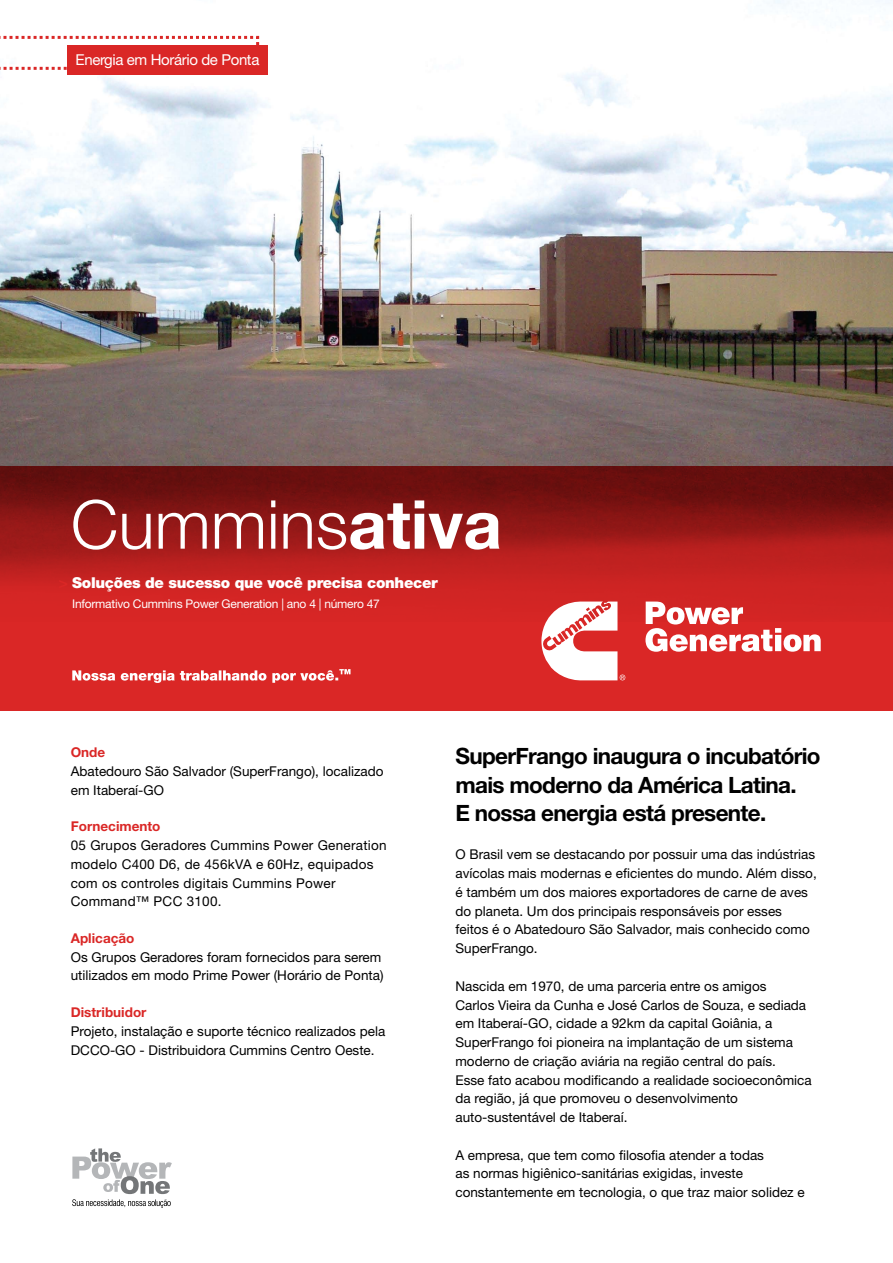
<style>
.page{position:relative;width:893px;height:1263px;background:#fff}
.page>*{position:absolute;margin:0;border:0;box-sizing:border-box;transform-origin:0 0}
.t1{font:300 67.5px "Helvetica Neue LT";color:#fff}
.t2{font:700 22.5px/28.5px "Helvetica Neue LT";letter-spacing:-.03em;color:#000}
.t3{font:900 15px "Helvetica Neue LT";letter-spacing:-.02em;color:#fff}
.t4{font:15px "Helvetica Neue LT";letter-spacing:-.025em;color:#fff}
.t5{font:13.5px/18.8px "Helvetica Neue LT";color:#000}
.t6{font:13.5px/18.8px "Helvetica Neue LT";letter-spacing:.02em;color:#000}
.t7{font:700 13.5px "Helvetica Neue LT";color:#da2726}
.t8{font:12px "Helvetica Neue LT";letter-spacing:-.02em;color:#fff}
.s1{font-weight:700}
</style>
<div class="page">
<img style="left:0;top:0;width:893px;height:466px">
<svg style="left:0;top:34px;width:261px;height:37px"></svg>
<div style="left:67px;top:45px;width:200px;height:30px;background:#da2726"></div>
<svg style="left:72px;top:1148px;width:100px;height:60px"></svg>
<svg style="left:0;top:466px;width:893px;height:244px;background:#b31e1d"></svg>
<svg style="left:541px;top:601px;width:84px;height:80px"></svg>
<svg style="left:645px;top:601px;width:176px;height:51px"></svg>
<svg style="left:72px;top:669px;width:278px;height:14px"></svg>
<p class="t4" style="left:76px;top:51px;width:185px">Energia em Horário de Ponta</p>
<h1 class="t1" style="left:71px;top:483px;width:433px">Cummins<span class="s1">ativa</span></h1>
<p class="t3" style="left:72px;top:574px;width:367px">Soluções de sucesso que você precisa conhecer</p>
<p class="t8" style="left:72px;top:596px;width:309px">Informativo Cummins Power Generation | ano 4 | número 47</p>
<p class="t7" style="left:71px;top:744px;width:36px">Onde</p>
<p class="t5" style="left:71px;top:761px;width:314px">Abatedouro São Salvador (SuperFrango), localizado em Itaberaí-GO</p>
<p class="t7" style="left:71px;top:818px;width:91px">Fornecimento</p>
<p class="t6" style="left:71px;top:836px;width:317px">05 Grupos Geradores Cummins Power Generation modelo C400 D6, de 456kVA e 60Hz, equipados com os controles digitais Cummins Power Command™ PCC 3100.</p>
<p class="t7" style="left:71px;top:930px;width:65px">Aplicação</p>
<p class="t5" style="left:71px;top:947px;width:314px">Os Grupos Geradores foram fornecidos para serem utilizados em modo Prime Power (Horário de Ponta)</p>
<p class="t7" style="left:71px;top:1004px;width:77px">Distribuidor</p>
<p class="t5" style="left:71px;top:1021px;width:316px">Projeto, instalação e suporte técnico realizados pela<br>DCCO-GO - Distribuidora Cummins Centro Oeste.</p>
<h2 class="t2" style="left:455px;top:741px;width:367px">SuperFrango inaugura o incubatório mais moderno da América Latina.<br>E nossa energia está presente.</h2>
<p class="t5" style="left:455px;top:845px;width:363px">O Brasil vem se destacando por possuir uma das indústrias avícolas mais modernas e eficientes do mundo. Além disso, é também um dos maiores exportadores de carne de aves do planeta. Um dos principais responsáveis por esses feitos é o Abatedouro São Salvador, mais conhecido como SuperFrango.</p>
<p class="t5" style="left:455px;top:976px;width:358px">Nascida em 1970, de uma parceria entre os amigos<br>Carlos Vieira da Cunha e José Carlos de Souza, e sediada em Itaberaí-GO, cidade a 92km da capital Goiânia, a SuperFrango foi pioneira na implantação de um sistema moderno de criação aviária na região central do país.<br>Esse fato acabou modificando a realidade socioeconômica da região, já que promoveu o desenvolvimento auto-sustentável de Itaberaí.</p>
<p class="t5" style="left:455px;top:1145px;width:351px">A empresa, que tem como filosofia atender a todas<br>as normas higiênico-sanitárias exigidas, investe constantemente em tecnologia, o que traz maior solidez e</p>
</div>
